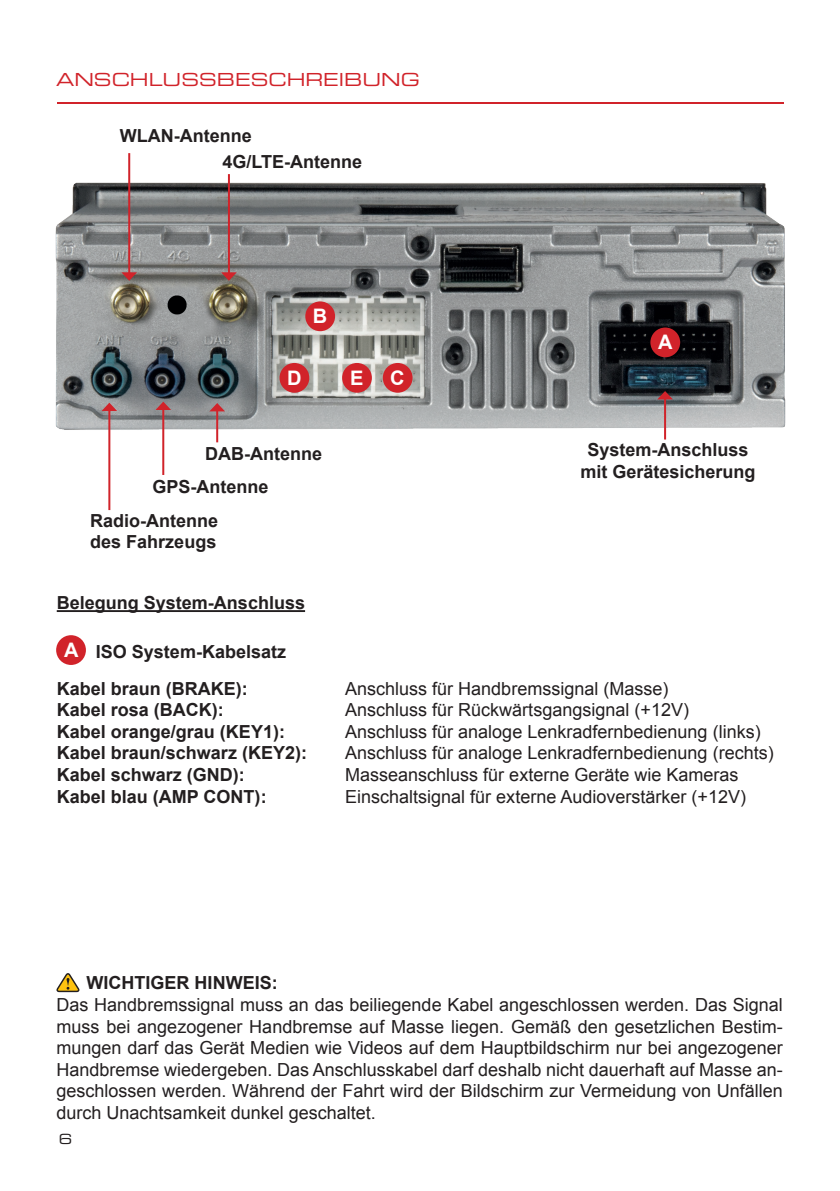
<style>
.page{position:relative;width:840px;height:1191px;background:#fff}
.page>*{position:absolute;margin:0;border:0;box-sizing:border-box;transform-origin:0 0}
.t1{font:700 20px "Arial";color:#fff}
.t2{font:18px/21.6px "Arial";color:#231f20;text-align:justify}
.t3{font:700 18px/21.6px "Arial";color:#231f20}
.t4{font:18px "Eurostile Extended Two";color:#d1232a}
.t5{font:14px "Eurostile Extended Two";color:#231f20}
</style>
<div class="page">
<svg style="left:57px;top:102px;width:725px;height:2px"></svg>
<img style="left:55px;top:168px;width:731px;height:273px">
<hr style="left:128px;top:153px;width:2px;height:120px;background:#d1232a">
<svg style="left:121px;top:272px;width:16px;height:9px"></svg>
<hr style="left:228px;top:174px;width:2px;height:99px;background:#d1232a">
<svg style="left:221px;top:272px;width:16px;height:9px"></svg>
<hr style="left:108px;top:410px;width:2px;height:100px;background:#d1232a">
<svg style="left:101px;top:403px;width:16px;height:8px"></svg>
<hr style="left:162px;top:409px;width:2px;height:66px;background:#d1232a">
<svg style="left:155px;top:401px;width:16px;height:9px"></svg>
<hr style="left:216px;top:410px;width:2px;height:32px;background:#d1232a">
<svg style="left:209px;top:403px;width:16px;height:8px"></svg>
<hr style="left:663px;top:398px;width:2px;height:41px;background:#d1232a">
<svg style="left:657px;top:391px;width:15px;height:8px"></svg>
<div style="left:650px;top:327px;width:29px;height:30px;background:#d1232a;border-radius:50%"></div>
<div style="left:56px;top:635px;width:30px;height:30px;background:#d1232a;border-radius:50%"></div>
<div style="left:382px;top:363px;width:30px;height:30px;background:#d1232a;border-radius:50%"></div>
<div style="left:279px;top:363px;width:30px;height:30px;background:#d1232a;border-radius:50%"></div>
<div style="left:342px;top:363px;width:29px;height:30px;background:#d1232a;border-radius:50%"></div>
<div style="left:305px;top:301px;width:30px;height:30px;background:#d1232a;border-radius:50%"></div>
<svg style="left:57px;top:973px;width:23px;height:20px"></svg>
<hr style="left:57px;top:610px;width:248px;height:2px;background:#231f20">
<p class="t4" style="left:56px;top:67px;width:365px">ANSCHLUSSBESCHREIBUNG</p>
<p class="t3" style="left:222px;top:124px;width:141px;line-height:25.6px;text-indent:-103px">WLAN-Antenne<br>4G/LTE-Antenne</p>
<p class="t1" style="left:312px;top:303px;width:16px">B</p>
<p class="t1" style="left:287px;top:364px;width:16px">D</p>
<p class="t1" style="left:350px;top:364px;width:15px">E</p>
<p class="t1" style="left:390px;top:364px;width:16px">C</p>
<p class="t1" style="left:658px;top:329px;width:16px">A</p>
<p class="t3" style="left:205px;top:443px;width:118px">DAB-Antenne</p>
<p class="t3" style="left:580px;top:440px;width:177px;text-align:center">System-Anschluss mit Gerätesicherung</p>
<p class="t3" style="left:152px;top:476px;width:118px">GPS-Antenne</p>
<p class="t3" style="left:90px;top:510px;width:129px">Radio-Antenne des Fahrzeugs</p>
<p class="t3" style="left:57px;top:592px;width:250px">Belegung System-Anschluss</p>
<p class="t1" style="left:64px;top:636px;width:16px">A</p>
<p class="t3" style="left:96px;top:641px;width:192px">ISO System-Kabelsatz</p>
<p class="t3" style="left:57px;top:678px;width:192px">Kabel braun (BRAKE):</p>
<p class="t2" style="left:345px;top:677px;width:325px">Anschluss für Handbremssignal (Masse)</p>
<p class="t3" style="left:57px;top:699px;width:169px">Kabel rosa (BACK):</p>
<p class="t2" style="left:345px;top:699px;width:345px">Anschluss für Rückwärtsgangsignal (+12V)</p>
<p class="t3" style="left:57px;top:721px;width:230px">Kabel orange/grau (KEY1):</p>
<p class="t2" style="left:345px;top:721px;width:417px">Anschluss für analoge Lenkradfernbedienung (links)</p>
<p class="t3" style="left:57px;top:743px;width:252px">Kabel braun/schwarz (KEY2):</p>
<p class="t2" style="left:345px;top:742px;width:430px">Anschluss für analoge Lenkradfernbedienung (rechts)</p>
<p class="t3" style="left:57px;top:764px;width:190px">Kabel schwarz (GND):</p>
<p class="t2" style="left:345px;top:764px;width:395px">Masseanschluss für externe Geräte wie Kameras</p>
<p class="t3" style="left:57px;top:786px;width:211px">Kabel blau (AMP CONT):</p>
<p class="t2" style="left:345px;top:785px;width:402px">Einschaltsignal für externe Audioverstärker (+12V)</p>
<p class="t3" style="left:86px;top:972px;width:192px">WICHTIGER HINWEIS:</p>
<p class="t2" style="left:56px;top:994px;width:727px">Das Handbremssignal muss an das beiliegende Kabel angeschlossen werden. Das Signal muss bei angezogener Handbremse auf Masse liegen. Gemäß den gesetzlichen Bestim&shy;mungen darf das Gerät Medien wie Videos auf dem Hauptbildschirm nur bei angezogener Handbremse wiedergeben. Das Anschlusskabel darf deshalb nicht dauerhaft auf Masse an&shy;geschlossen werden. Während der Fahrt wird der Bildschirm zur Vermeidung von Unfällen durch Unachtsamkeit dunkel geschaltet.</p>
<p class="t5" style="left:59px;top:1129px;width:15px">6</p>
</div>
